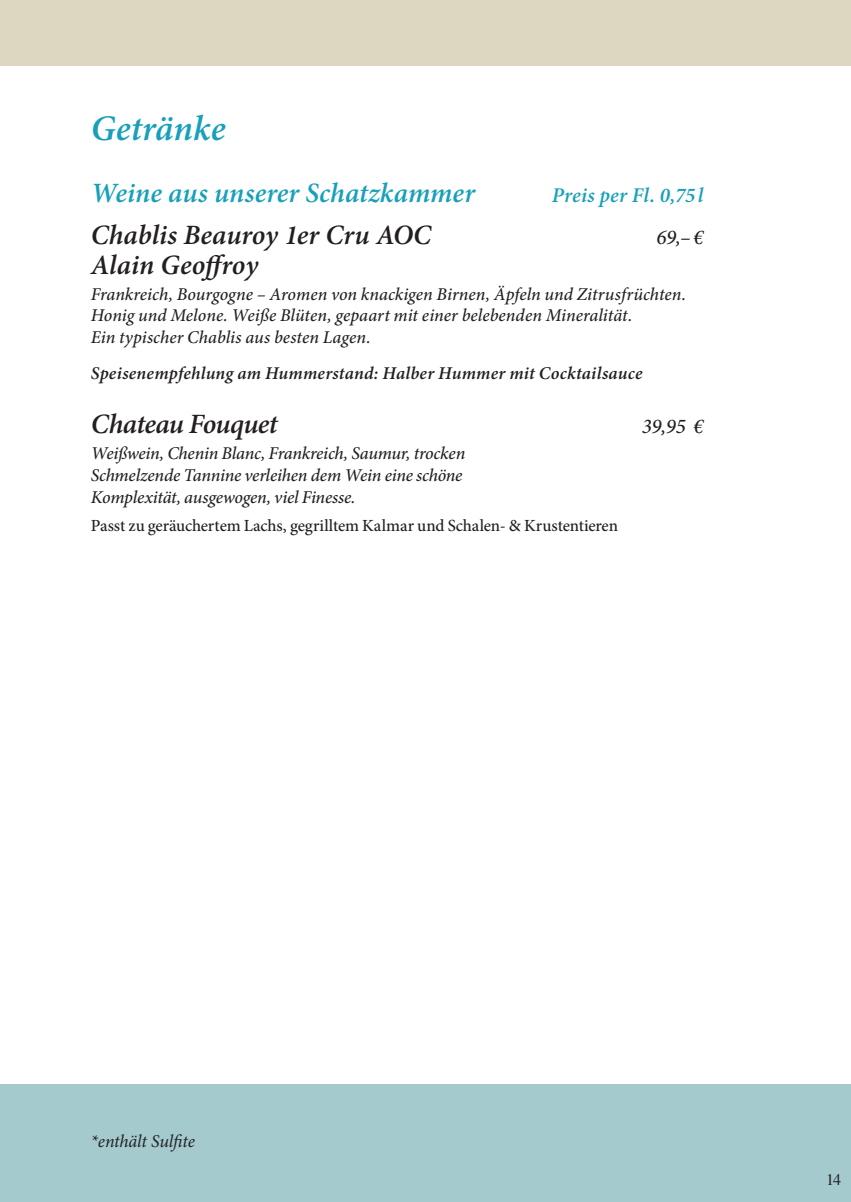
<style>
.page{position:relative;width:851px;height:1202px;background:#fff}
.page>*{position:absolute;margin:0;border:0;box-sizing:border-box;transform-origin:0 0}
.t1{font:italic 600 36px "Minion Pro";color:#18a0b9}
.t2{font:italic 600 28px "Minion Pro";color:#231f20}
.t3{font:italic 600 28px "Minion Pro";color:#18a0b9}
.t4{font:italic 600 28px "Minion Pro";letter-spacing:-.025em;color:#231f20}
.t5{font:italic 600 21px "Minion Pro";letter-spacing:.01em;color:#18a0b9}
.t6{font:italic 500 21px "Minion Pro";color:#231f20}
.t7{font:italic 500 18px/21.6px "Minion Pro";letter-spacing:-.005em;color:#231f20}
.t8{font:italic 600 18px "Minion Pro";letter-spacing:.01em;color:#231f20}
.t9{font:italic 18px "Minion Pro";letter-spacing:-.01em;color:#231f20}
.t10{font:500 17px "Minion Pro";letter-spacing:-.01em;color:#231f20}
.t11{font:16px "Times";color:#231f20}
</style>
<div class="page">
<div style="left:0;top:0;width:850px;height:66px;background:#ddd7c2"></div>
<div style="left:0;top:1084px;width:850px;height:118px;background:#a4cace"></div>
<h1 class="t1" style="left:91px;top:103px;width:136px">Getränke</h1>
<h2 class="t3" style="left:91px;top:173px;width:386px">Weine aus unserer Schatzkammer</h2>
<p class="t5" style="left:551px;top:180px;width:153px">Preis per Fl. 0,75 l</p>
<h2 class="t2" style="left:91px;top:216px;width:342px">Chablis Beauroy 1er Cru AOC</h2>
<p class="t6" style="left:656px;top:223px;width:48px">69,– €</p>
<h2 class="t2" style="left:91px;top:245px;width:169px">Alain Geoffroy</h2>
<p class="t7" style="left:91px;top:283px;width:597px">Frankreich, Bourgogne – Aromen von knackigen Birnen, Äpfeln und Zitrusfrüchten.<br>Honig und Melone. Weiße Blüten, gepaart mit einer belebenden Mineralität.<br>Ein typischer Chablis aus besten Lagen.</p>
<p class="t8" style="left:91px;top:361px;width:553px">Speisenempfehlung am Hummerstand: Halber Hummer mit Cocktailsauce</p>
<h2 class="t4" style="left:91px;top:405px;width:188px">Chateau Fouquet</h2>
<p class="t6" style="left:641px;top:412px;width:63px">39,95 €</p>
<p class="t7" style="left:91px;top:443px;width:376px">Weißwein, Chenin Blanc, Frankreich, Saumur, trocken<br>Schmelzende Tannine verleihen dem Wein eine schöne<br>Komplexität, ausgewogen, viel Finesse.</p>
<p class="t10" style="left:91px;top:514px;width:528px">Passt zu geräuchertem Lachs, gegrilltem Kalmar und Schalen- &amp; Krustentieren</p>
<p class="t9" style="left:91px;top:1129px;width:106px">*enthält Sulfite</p>
<p class="t11" style="left:826px;top:1165px;width:16px">14</p>
</div>
